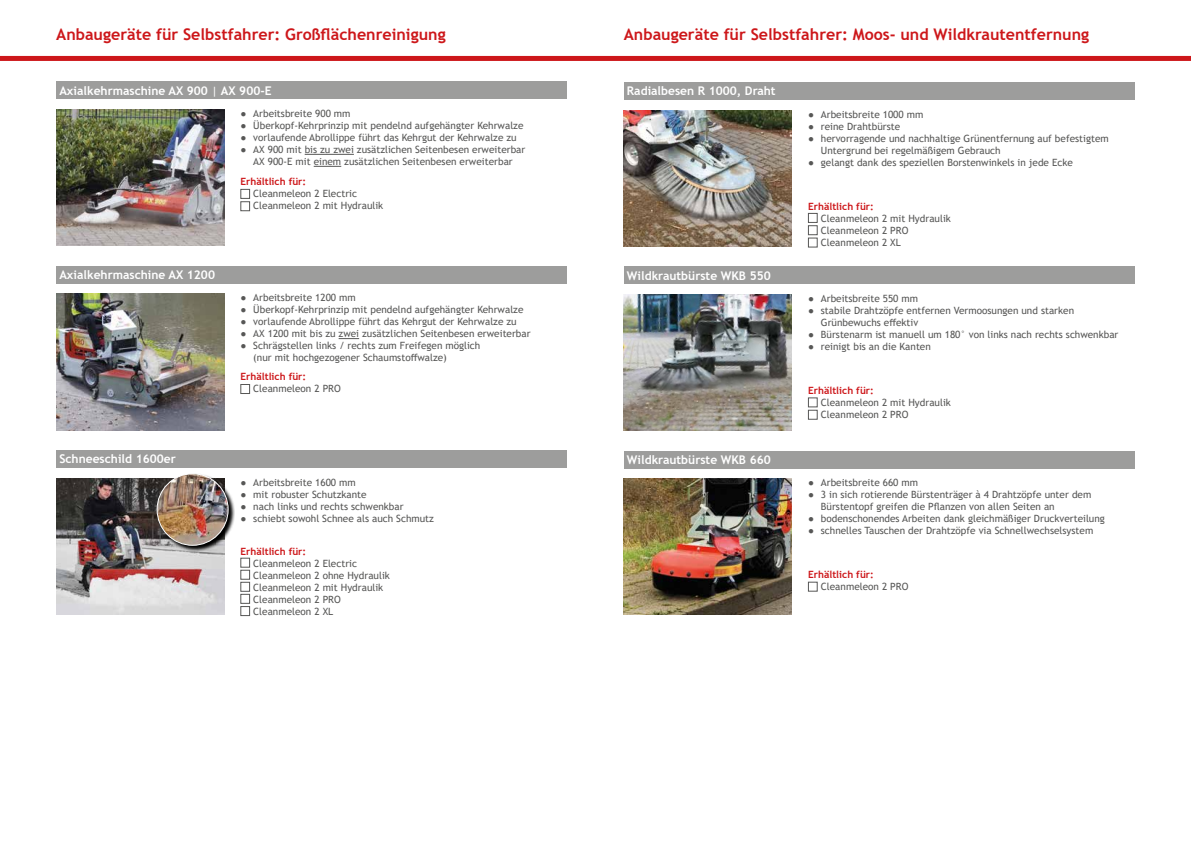
<style>
.page{position:relative;width:1191px;height:842px;background:#fff}
.page>*{position:absolute;margin:0;border:0;box-sizing:border-box;transform-origin:0 0}
.t1{font:700 16px "Trebuchet MS";color:#cd171a}
.t2{font:700 12px "Trebuchet MS";color:#fff}
.t3{font:10px/12px "Trebuchet MS";color:#575756}
.t4{font:700 10px "Trebuchet MS";color:#cd171a}
.s1{font-weight:400}
.s2{font-weight:700}
</style>
<div class="page">
<div style="left:0;top:56px;width:1191px;height:5px;background:#cd171a"></div>
<img style="left:56px;top:478px;width:168px;height:137px">
<div style="left:56px;top:450px;width:510px;height:17px;background:#9d9d9c"></div>
<img style="left:56px;top:110px;width:168px;height:136px">
<hr style="left:305px;top:154px;width:49px;height:1px;background:#575756">
<svg style="left:314px;top:166px;width:27px;height:1px"></svg>
<div style="left:56px;top:82px;width:510px;height:17px;background:#9d9d9c"></div>
<div style="left:240px;top:201px;width:10px;height:10px;border:1px solid #575756"></div>
<div style="left:240px;top:189px;width:10px;height:10px;border:1px solid #575756"></div>
<img style="left:56px;top:294px;width:168px;height:136px">
<svg style="left:339px;top:338px;width:20px;height:1px"></svg>
<div style="left:56px;top:266px;width:510px;height:17px;background:#9d9d9c"></div>
<div style="left:240px;top:384px;width:10px;height:10px;border:1px solid #575756"></div>
<div style="left:240px;top:558px;width:10px;height:9px;border:1px solid #575756"></div>
<div style="left:240px;top:570px;width:10px;height:9px;border:1px solid #575756"></div>
<div style="left:240px;top:582px;width:10px;height:9px;border:1px solid #575756"></div>
<div style="left:240px;top:594px;width:10px;height:10px;border:1px solid #575756"></div>
<div style="left:240px;top:606px;width:10px;height:10px;border:1px solid #575756"></div>
<img style="left:624px;top:110px;width:167px;height:136px">
<div style="left:624px;top:82px;width:510px;height:17px;background:#9d9d9c"></div>
<div style="left:808px;top:238px;width:9px;height:9px;border:1px solid #575756"></div>
<div style="left:808px;top:225px;width:9px;height:10px;border:1px solid #575756"></div>
<img style="left:624px;top:295px;width:167px;height:136px">
<div style="left:624px;top:267px;width:510px;height:17px;background:#9d9d9c"></div>
<div style="left:808px;top:410px;width:9px;height:9px;border:1px solid #575756"></div>
<div style="left:808px;top:398px;width:9px;height:9px;border:1px solid #575756"></div>
<img style="left:624px;top:479px;width:167px;height:136px">
<div style="left:624px;top:451px;width:510px;height:17px;background:#9d9d9c"></div>
<div style="left:808px;top:582px;width:9px;height:9px;border:1px solid #575756"></div>
<div style="left:808px;top:213px;width:9px;height:10px;border:1px solid #575756"></div>
<svg style="left:157px;top:475px;width:78px;height:77px"></svg>
<img style="left:157px;top:474px;width:71px;height:71px;border-radius:36px">
<div style="left:157px;top:473px;width:71px;height:73px;border:1px solid #fff;border-radius:50%"></div>
<h1 class="t1" style="left:56px;top:24px;width:391px">Anbaugeräte für Selbstfahrer: Großflächenreinigung</h1>
<h1 class="t1" style="left:624px;top:25px;width:467px">Anbaugeräte für Selbstfahrer: Moos- und Wildkrautentfernung</h1>
<p class="t2" style="left:59px;top:83px;width:214px">Axialkehrmaschine AX 900 <span class="s1">|</span> AX 900-E</p>
<p class="t2" style="left:627px;top:84px;width:150px">Radialbesen R 1000, Draht</p>
<p class="t3" style="left:240px;top:107px;width:111px">● Arbeitsbreite 900 mm</p>
<p class="t3" style="left:240px;top:119px;width:284px"><span class="s2">●</span> Überkopf-Kehrprinzip mit pendelnd aufgehängter Kehrwalze</p>
<p class="t3" style="left:240px;top:131px;width:278px"><span class="s2">●</span> vorlaufende Abrollippe führt das Kehrgut der Kehrwalze zu</p>
<p class="t3" style="left:240px;top:143px;width:286px;text-align:center"><span class="s2">●</span> AX 900 mit bis zu zwei zusätzlichen Seitenbesen erweiterbar<br>AX 900-E mit einem zusätzlichen Seitenbesen erweiterbar</p>
<p class="t3" style="left:808px;top:108px;width:117px">● Arbeitsbreite 1000 mm</p>
<p class="t3" style="left:808px;top:120px;width:93px"><span class="s2">●</span> reine Drahtbürste</p>
<p class="t3" style="left:821px;top:132px;width:289px;text-indent:-13px"><span class="s2">●</span> hervorragende und nachhaltige Grünentfernung auf befestigtem<br>Untergrund bei regelmäßigem Gebrauch</p>
<p class="t3" style="left:808px;top:156px;width:266px"><span class="s2">●</span> gelangt dank des speziellen Borstenwinkels in jede Ecke</p>
<p class="t4" style="left:240px;top:176px;width:67px">Erhältlich für:</p>
<p class="t3" style="left:253px;top:188px;width:131px">Cleanmeleon 2 Electric<br>Cleanmeleon 2 mit Hydraulik</p>
<p class="t4" style="left:808px;top:200px;width:67px">Erhältlich für:</p>
<p class="t3" style="left:821px;top:212px;width:131px">Cleanmeleon 2 mit Hydraulik<br>Cleanmeleon 2 PRO<br>Cleanmeleon 2 XL</p>
<p class="t2" style="left:59px;top:267px;width:157px">Axialkehrmaschine AX 1200</p>
<p class="t2" style="left:627px;top:268px;width:145px">Wildkrautbürste WKB 550</p>
<p class="t3" style="left:240px;top:292px;width:117px">● Arbeitsbreite 1200 mm</p>
<p class="t3" style="left:240px;top:304px;width:284px"><span class="s2">●</span> Überkopf-Kehrprinzip mit pendelnd aufgehängter Kehrwalze</p>
<p class="t3" style="left:240px;top:316px;width:278px"><span class="s2">●</span> vorlaufende Abrollippe führt das Kehrgut der Kehrwalze zu</p>
<p class="t3" style="left:240px;top:328px;width:292px"><span class="s2">●</span> AX 1200 mit bis zu zwei zusätzlichen Seitenbesen erweiterbar</p>
<p class="t3" style="left:253px;top:340px;width:228px;text-indent:-13px"><span class="s2">●</span> Schrägstellen links / rechts zum Freifegen möglich (nur mit hochgezogener Schaumstoffwalze)</p>
<p class="t3" style="left:808px;top:292px;width:111px">● Arbeitsbreite 550 mm</p>
<p class="t3" style="left:821px;top:304px;width:255px;text-indent:-13px"><span class="s2">●</span> stabile Drahtzöpfe entfernen Vermoosungen und starken<br>Grünbewuchs effektiv</p>
<p class="t3" style="left:808px;top:328px;width:312px"><span class="s2">●</span> Bürstenarm ist manuell um 180° von links nach rechts schwenkbar</p>
<p class="t3" style="left:808px;top:340px;width:124px"><span class="s2">●</span> reinigt bis an die Kanten</p>
<p class="t4" style="left:240px;top:371px;width:67px">Erhältlich für:</p>
<p class="t3" style="left:253px;top:383px;width:89px">Cleanmeleon 2 PRO</p>
<p class="t4" style="left:808px;top:384px;width:67px">Erhältlich für:</p>
<p class="t3" style="left:821px;top:396px;width:131px">Cleanmeleon 2 mit Hydraulik<br>Cleanmeleon 2 PRO</p>
<p class="t2" style="left:59px;top:451px;width:118px">Schneeschild 1600er</p>
<p class="t2" style="left:627px;top:452px;width:145px">Wildkrautbürste WKB 660</p>
<p class="t3" style="left:240px;top:476px;width:117px">● Arbeitsbreite 1600 mm</p>
<p class="t3" style="left:240px;top:488px;width:128px"><span class="s2">●</span> mit robuster Schutzkante</p>
<p class="t3" style="left:240px;top:500px;width:165px"><span class="s2">●</span> nach links und rechts schwenkbar</p>
<p class="t3" style="left:240px;top:512px;width:195px"><span class="s2">●</span> schiebt sowohl Schnee als auch Schmutz</p>
<p class="t3" style="left:808px;top:477px;width:111px">● Arbeitsbreite 660 mm</p>
<p class="t3" style="left:821px;top:489px;width:272px;text-indent:-13px"><span class="s2">●</span> 3 in sich rotierende Bürstenträger à 4 Drahtzöpfe unter dem<br>Bürstentopf greifen die Pflanzen von allen Seiten an</p>
<p class="t3" style="left:808px;top:513px;width:298px"><span class="s2">●</span> bodenschonendes Arbeiten dank gleichmäßiger Druckverteilung</p>
<p class="t3" style="left:808px;top:525px;width:287px"><span class="s2">●</span> schnelles Tauschen der Drahtzöpfe via Schnellwechselsystem</p>
<p class="t4" style="left:240px;top:545px;width:67px">Erhältlich für:</p>
<p class="t3" style="left:253px;top:557px;width:138px">Cleanmeleon 2 Electric<br>Cleanmeleon 2 ohne Hydraulik<br>Cleanmeleon 2 mit Hydraulik<br>Cleanmeleon 2 PRO<br>Cleanmeleon 2 XL</p>
<p class="t4" style="left:808px;top:568px;width:67px">Erhältlich für:</p>
<p class="t3" style="left:821px;top:580px;width:89px">Cleanmeleon 2 PRO</p>
</div>
